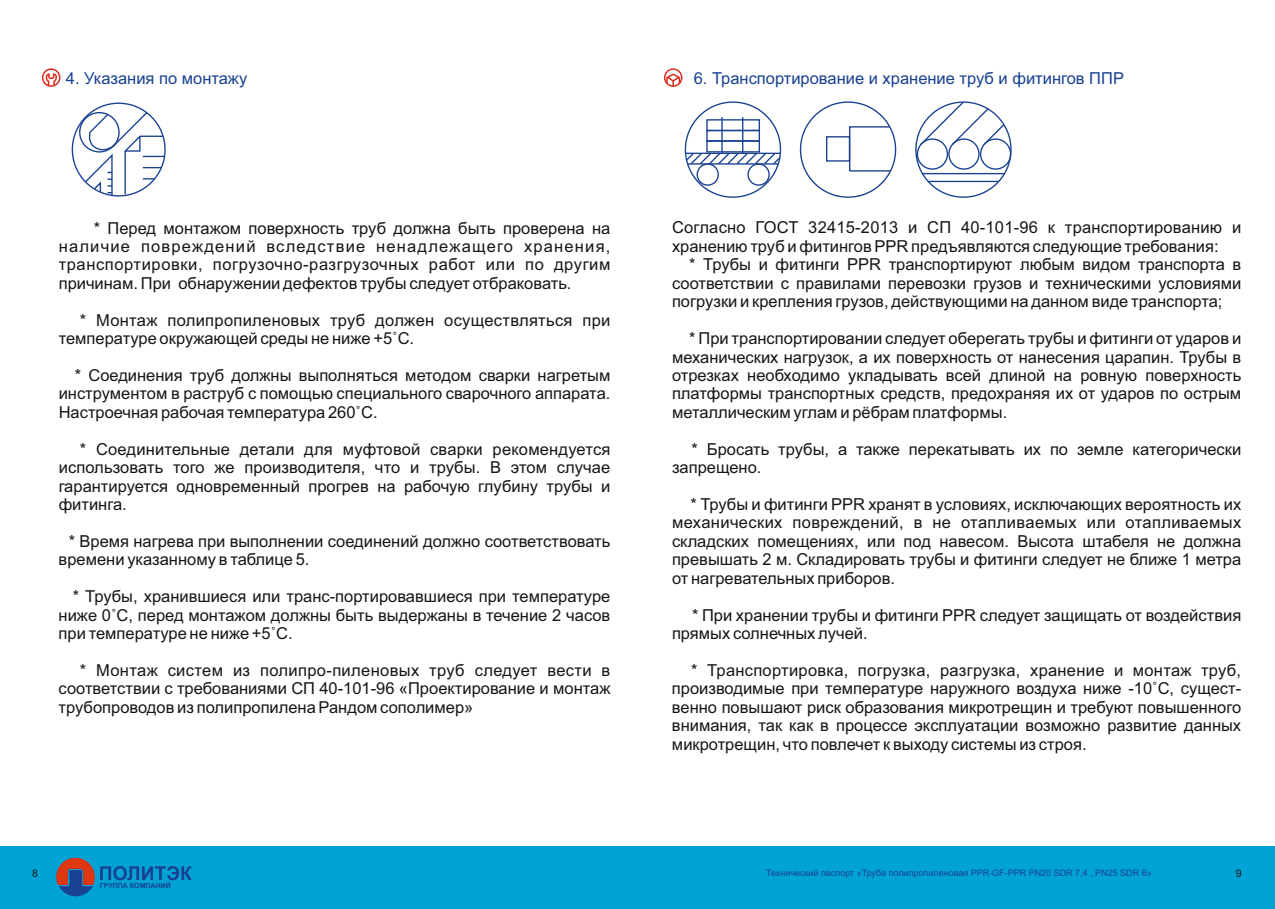
<style>
.page{position:relative;width:1275px;height:909px;background:#fff}
.page>*{position:absolute;margin:0;border:0;box-sizing:border-box;transform-origin:0 0}
.t1{font:16.5px/18.5px "Arial";color:#151616;text-align:justify}
.t2{font:16.5px "Arial";color:#194191}
.t3{font:10.5px "Arial";color:#151616}
.t4{font:9px "Arial";color:#194191}
.t5{font:700 7.05px "Arial";color:#194191}
</style>
<div class="page">
<div style="left:697px;top:163px;width:22px;height:23px;border:1px solid #194191;border-radius:50%"></div>
<div style="left:747px;top:163px;width:23px;height:23px;border:1px solid #194191;border-radius:50%"></div>
<div style="left:706px;top:140px;width:54px;height:13px;border:1px solid #194191"></div>
<svg style="left:685px;top:151px;width:97px;height:15px"></svg>
<div style="left:706px;top:119px;width:54px;height:12px;border:1px solid #194191"></div>
<hr style="left:721px;top:117px;width:2px;height:36px;background:#194191">
<hr style="left:742px;top:117px;width:1px;height:36px;background:#194191">
<div style="left:826px;top:136px;width:24px;height:26px;border:1px solid #194191"></div>
<svg style="left:848px;top:126px;width:44px;height:46px"></svg>
<div style="left:664px;top:68px;width:18px;height:19px;border:2px solid #dd2b1c;border-radius:50%"></div>
<svg style="left:665px;top:72px;width:17px;height:14px"></svg>
<svg style="left:919px;top:101px;width:87px;height:46px"></svg>
<div style="left:948px;top:138px;width:32px;height:32px;border:1px solid #194191;border-radius:50%"></div>
<div style="left:980px;top:138px;width:31px;height:32px;border:1px solid #194191;border-radius:50%"></div>
<div style="left:917px;top:138px;width:31px;height:32px;border:1px solid #194191;border-radius:50%"></div>
<hr style="left:922px;top:173px;width:82px;height:1px;background:#194191">
<hr style="left:928px;top:181px;width:71px;height:1px;background:#194191">
<div style="left:0;top:846px;width:638px;height:63px;background:#00a3d4"></div>
<div style="left:638px;top:846px;width:637px;height:63px;background:#00a3d4"></div>
<div style="left:42px;top:68px;width:18px;height:19px;border:2px solid #dd2b1c;border-radius:50%"></div>
<svg style="left:45px;top:73px;width:13px;height:14px"></svg>
<div style="left:79px;top:112px;width:41px;height:41px;border:1px solid #194191;border-radius:50%"></div>
<svg style="left:84px;top:111px;width:81px;height:84px"></svg>
<svg style="left:56px;top:858px;width:136px;height:38px"></svg>
<p class="t2" style="left:66px;top:72px;width:183px">4. Указания по монтажу</p>
<p class="t1" style="left:59px;top:220px;width:553px;text-indent:35px">* Перед монтажом поверхность труб должна быть проверена на наличие повреждений вследствие ненадлежащего хранения, транспортировки, погрузочно-разгрузочных работ или по другим причинам. При обнаружении дефектов трубы следует отбраковать.</p>
<p class="t1" style="left:59px;top:312px;width:553px;text-indent:21px">* Монтаж полипропиленовых труб должен осуществляться при температуре окружающей среды не ниже +5˚С.</p>
<p class="t1" style="left:59px;top:368px;width:553px;text-indent:16px">* Соединения труб должны выполняться методом сварки нагретым инструментом в раструб с помощью специального сварочного аппарата.<br>Настроечная рабочая температура 260˚С.</p>
<p class="t1" style="left:59px;top:441px;width:553px;text-indent:21px">* Соединительные детали для муфтовой сварки рекомендуется использовать того же производителя, что и трубы. В этом случае гарантируется одновременный прогрев на рабочую глубину трубы и фитинга.</p>
<p class="t1" style="left:59px;top:533px;width:553px;text-indent:10px">* Время нагрева при выполнении соединений должно соответствовать времени указанному в таблице 5.</p>
<p class="t1" style="left:59px;top:589px;width:553px;text-indent:14px">* Трубы, хранившиеся или транс-портировавшиеся при температуре ниже 0˚С, перед монтажом должны быть выдержаны в течение 2 часов при температуре не ниже +5˚С.</p>
<p class="t1" style="left:59px;top:662px;width:553px;text-indent:21px">* Монтаж систем из полипро-пиленовых труб следует вести в соответствии с требованиями СП 40-101-96 «Проектирование и монтаж трубопроводов из полипропилена Рандом сополимер»</p>
<p class="t2" style="left:694px;top:72px;width:432px">6. Транспортирование и хранение труб и фитингов ППР</p>
<p class="t1" style="left:672px;top:220px;width:571px">Согласно ГОСТ 32415-2013 и СП 40-101-96 к транспортированию и хранению труб и фитингов PPR предъявляются следующие требования:</p>
<p class="t1" style="left:672px;top:257px;width:571px;text-indent:17px">* Трубы и фитинги PPR транспортируют любым видом транспорта в соответствии с правилами перевозки грузов и техническими условиями погрузки и крепления грузов, действующими на данном виде транспорта;</p>
<p class="t1" style="left:672px;top:331px;width:571px;text-indent:17px">* При транспортировании следует оберегать трубы и фитинги от ударов и механических нагрузок, а их поверхность от нанесения царапин. Трубы в отрезках необходимо укладывать всей длиной на ровную поверхность платформы транспортных средств, предохраняя их от ударов по острым металлическим углам и рёбрам платформы.</p>
<p class="t1" style="left:672px;top:441px;width:571px;text-indent:20px">* Бросать трубы, а также перекатывать их по земле категорически запрещено.</p>
<p class="t1" style="left:672px;top:496px;width:571px;text-indent:19px">* Трубы и фитинги PPR хранят в условиях, исключающих вероятность их механических повреждений, в не отапливаемых или отапливаемых складских помещениях, или под навесом. Высота штабеля не должна превышать 2 м. Складировать трубы и фитинги следует не ближе 1 метра от нагревательных приборов.</p>
<p class="t1" style="left:672px;top:607px;width:571px;text-indent:20px">* При хранении трубы и фитинги PPR следует защищать от воздействия прямых солнечных лучей.</p>
<p class="t1" style="left:672px;top:662px;width:571px;text-indent:19px">* Транспортировка, погрузка, разгрузка, хранение и монтаж труб, производимые при температуре наружного воздуха ниже -10˚С, сущест&shy;венно повышают риск образования микротрещин и требуют повышенного внимания, так как в процессе эксплуатации возможно развитие данных микротрещин, что повлечет к выходу системы из строя.</p>
<p class="t3" style="left:32px;top:870px;width:7px">8</p>
<p class="t3" style="left:1236px;top:870px;width:7px">9</p>
<p class="t4" style="left:766px;top:870px;width:387px">Технический паспорт «Труба полипропиленовая PPR-GF-PPR PN20 SDR 7,4 , PN25 SDR 6»</p>
<p class="t5" style="left:100px;top:883px;width:73px">ГРУППА КОМПАНИЙ</p>
</div>
